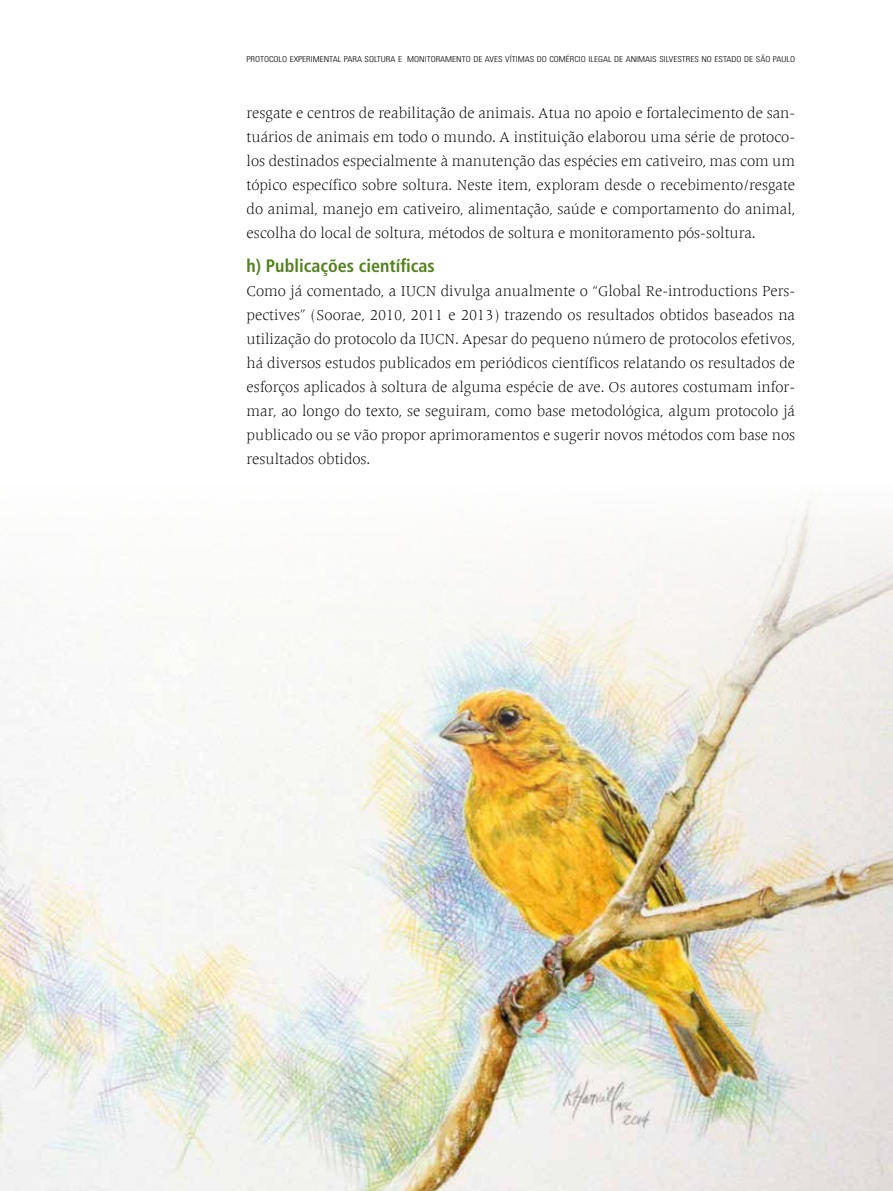
<style>
.page{position:relative;width:893px;height:1191px;background:#fff}
.page>*{position:absolute;margin:0;border:0;box-sizing:border-box;transform-origin:0 0}
.t1{font:700 condensed 18px "Frutiger LT Std";color:#53821d}
.t2{font:300 15px/24px "Frutiger Serif LTW01";color:#000;text-align:justify}
.t3{font:300 condensed 8.1px "Univers LT Std";color:#000;scale:1.11 1}
</style>
<div class="page">
<img style="left:0;top:500px;width:893px;height:691px">
<p class="t3" style="left:247px;top:54px;width:496px">PROTOCOLO EXPERIMENTAL PARA SOLTURA E MONITORAMENTO DE AVES VÍTIMAS DO COMÉRCIO ILEGAL DE ANIMAIS SILVESTRES NO ESTADO DE SÃO PAULO</p>
<p class="t2" style="left:247px;top:101px;width:550px">resgate e centros de reabilitação de animais. Atua no apoio e fortalecimento de san&shy;tuários de animais em todo o mundo. A instituição elaborou uma série de protoco&shy;los destinados especialmente à manutenção das espécies em cativeiro, mas com um tópico específico sobre soltura. Neste item, exploram desde o recebimento/resgate do animal, manejo em cativeiro, alimentação, saúde e comportamento do animal, escolha do local de soltura, métodos de soltura e monitoramento pós-soltura.</p>
<p class="t1" style="left:247px;top:255px;width:190px">h) Publicações científicas</p>
<p class="t2" style="left:247px;top:279px;width:550px">Como já comentado, a IUCN divulga anualmente o “Global Re-introductions Pers&shy;pectives” (Soorae, 2010, 2011 e 2013) trazendo os resultados obtidos baseados na utilização do protocolo da IUCN. Apesar do pequeno número de protocolos efetivos, há diversos estudos publicados em periódicos científicos relatando os resultados de esforços aplicados à soltura de alguma espécie de ave. Os autores costumam infor&shy;mar, ao longo do texto, se seguiram, como base metodológica, algum protocolo já publicado ou se vão propor aprimoramentos e sugerir novos métodos com base nos resultados obtidos.</p>
</div>
